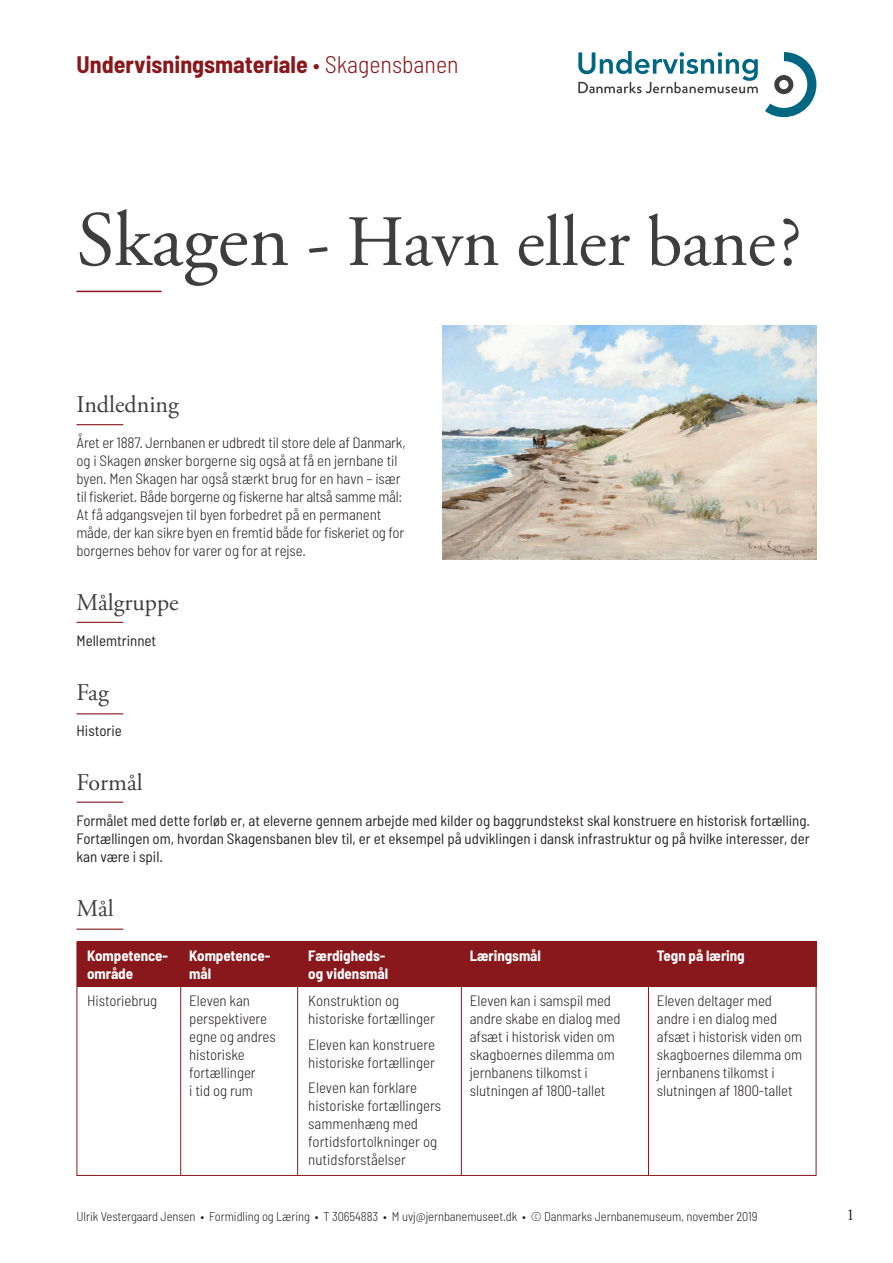
<style>
.page{position:relative;width:893px;height:1263px;background:#fff}
.page>*{position:absolute;margin:0;border:0;box-sizing:border-box;transform-origin:0 0}
.t1{font:72px "Adobe Garamond Pro";letter-spacing:-.01em;color:#3e3e3f}
.t2{font:700 semi-condensed 24px "Barlow";color:#88181b}
.t3{font:24px "Adobe Garamond Pro";color:#3e3e3f}
.t4{font:16.5px "Adobe Garamond Pro";color:#231f20}
.t5{font:300 semi-condensed 15px/18px "Barlow";letter-spacing:-.005em;color:#231f20}
.t6{font:semi-condensed 15px/18px "Barlow";color:#231f20;text-align:justify}
.t7{font:700 semi-condensed 15px/18px "Barlow";letter-spacing:-.005em;color:#fff}
.t8{font:300 semi-condensed 12.75px "Barlow";letter-spacing:-.005em;color:#231f20}
.s1{font-weight:300}
.s2{font-size:78px}
</style>
<div class="page">
<hr style="left:77px;top:291px;width:85px;height:1px;background:#88181b">
<hr style="left:77px;top:424px;width:46px;height:1px;background:#88181b">
<hr style="left:77px;top:622px;width:46px;height:1px;background:#88181b">
<hr style="left:77px;top:713px;width:46px;height:1px;background:#88181b">
<hr style="left:77px;top:801px;width:46px;height:2px;background:#88181b">
<hr style="left:77px;top:928px;width:46px;height:2px;background:#88181b">
<img style="left:442px;top:325px;width:374px;height:234px">
<div style="left:77px;top:942px;width:739px;height:45px;background:#88181b"></div>
<div style="left:77px;top:942px;width:739px;height:234px;border:1px solid #88181b"></div>
<hr style="left:180px;top:942px;width:1px;height:234px;background:#88181b">
<hr style="left:297px;top:942px;width:1px;height:234px;background:#88181b">
<hr style="left:648px;top:942px;width:1px;height:234px;background:#88181b">
<hr style="left:461px;top:942px;width:1px;height:234px;background:#88181b">
<svg style="left:765px;top:52px;width:51px;height:65px"></svg>
<svg style="left:578px;top:51px;width:180px;height:42px"></svg>
<p class="t2" style="left:77px;top:49px;width:384px">Undervisningsmateriale <span class="s1">• Skagensbanen</span></p>
<p class="t1" style="left:77px;top:199px;width:727px"><span class="s2">Skagen</span> - Havn eller bane?</p>
<p class="t3" style="left:77px;top:390px;width:104px">Indledning</p>
<p class="t5" style="left:77px;top:433px;width:331px">Året er 1887. Jernbanen er udbredt til store dele af Danmark, og i Skagen ønsker borgerne sig også at få en jernbane til byen. Men Skagen har også stærkt brug for en havn – især</p>
<p class="t5" style="left:77px;top:487px;width:329px">til fiskeriet. Både borgerne og fiskerne har altså samme mål:<br>At få adgangsvejen til byen forbedret på en permanent måde, der kan sikre byen en fremtid både for fiskeriet og for borgernes behov for varer og for at rejse.</p>
<p class="t3" style="left:77px;top:588px;width:104px">Målgruppe</p>
<p class="t6" style="left:77px;top:631px;width:81px">Mellemtrinnet</p>
<p class="t3" style="left:77px;top:678px;width:34px">Fag</p>
<p class="t6" style="left:77px;top:721px;width:47px">Historie</p>
<p class="t3" style="left:77px;top:768px;width:68px">Formål</p>
<p class="t6" style="left:77px;top:811px;width:735px">Formålet med dette forløb er, at eleverne gennem arbejde med kilder og baggrundstekst skal konstruere en historisk fortælling.<br>Fortællingen om, hvordan Skagensbanen blev til, er et eksempel på udviklingen i dansk infrastruktur og på hvilke interesser, der kan være i spil.</p>
<p class="t3" style="left:77px;top:894px;width:39px">Mål</p>
<p class="t7" style="left:87px;top:946px;width:82px">Kompetence&shy;område</p>
<p class="t5" style="left:87px;top:991px;width:72px">Historiebrug</p>
<p class="t7" style="left:189px;top:946px;width:82px">Kompetence-</p>
<p class="t7" style="left:189px;top:964px;width:23px">mål</p>
<p class="t5" style="left:189px;top:991px;width:88px">Eleven kan perspektivere egne og andres historiske fortællinger</p>
<p class="t5" style="left:189px;top:1081px;width:65px">i tid og rum</p>
<p class="t7" style="left:308px;top:946px;width:79px">Færdigheds-</p>
<p class="t7" style="left:308px;top:964px;width:82px">og vidensmål</p>
<p class="t5" style="left:308px;top:991px;width:92px">Konstruktion og</p>
<p class="t5" style="left:308px;top:1009px;width:128px">historiske fortællinger</p>
<p class="t5" style="left:308px;top:1035px;width:128px">Eleven kan konstruere historiske fortællinger</p>
<p class="t5" style="left:308px;top:1078px;width:134px">Eleven kan forklare historiske fortællingers sammenhæng med</p>
<p class="t5" style="left:308px;top:1132px;width:130px">fortidsfortolkninger og nutidsforståelser</p>
<p class="t7" style="left:470px;top:946px;width:73px">Læringsmål</p>
<p class="t5" style="left:470px;top:991px;width:152px">Eleven kan i samspil med andre skabe en dialog med afsæt i historisk viden om skagboernes dilemma om jernbanens tilkomst i slutningen af 1800-tallet</p>
<p class="t7" style="left:657px;top:946px;width:89px">Tegn på læring</p>
<p class="t5" style="left:657px;top:991px;width:147px">Eleven deltager med andre i en dialog med afsæt i historisk viden om skagboernes dilemma om jernbanens tilkomst i slutningen af 1800-tallet</p>
<p class="t8" style="left:77px;top:1208px;width:682px">Ulrik Vestergaard Jensen • Formidling og Læring • T 30654883 • M uvj@jernbanemuseet.dk • © Danmarks Jernbanemuseum, november 2019</p>
<p class="t4" style="left:846px;top:1204px;width:10px">1</p>
</div>
